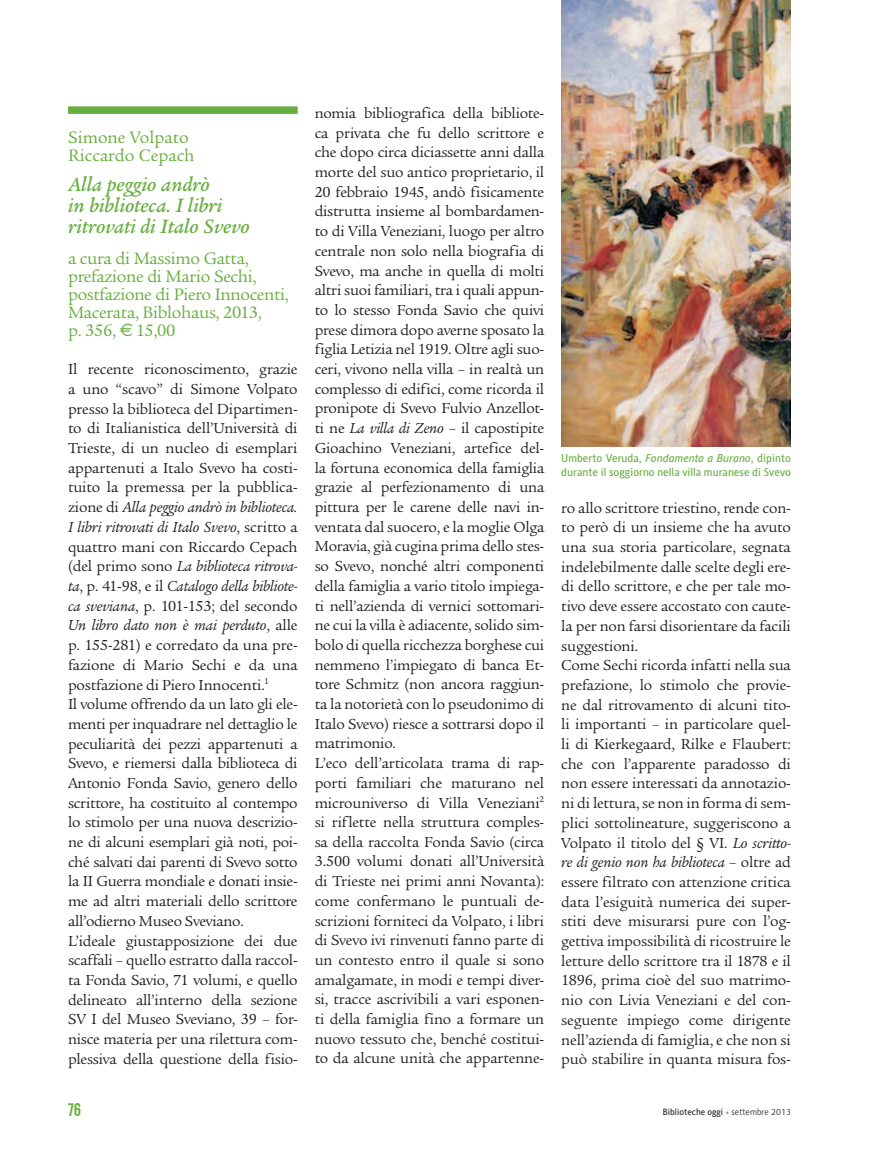
<style>
.page{position:relative;width:893px;height:1149px;background:#fff}
.page>*{position:absolute;margin:0;border:0;box-sizing:border-box;transform-origin:0 0}
.t1{font:italic 500 21px/21px "Legacy Ser ITC";color:#66ae3d}
.t2{font:18px/18px "Legacy Ser ITC";letter-spacing:-.02em;color:#66ae3d}
.t3{font:18px/18px "Legacy Ser ITC";color:#66ae3d}
.t4{font:18px "Alternate Gothic No 2 BT";color:#66ae3d}
.t5{font:15.75px/19.6px "Legacy Ser ITC";letter-spacing:-.015em;color:#231f20}
.t6{font:11.25px/13.5px "Alber";color:#66ae3d}
.t7{font:9px "Alber";color:#231f20}
.s1{font-family:"Euro Sans"}
.s2{font-style:italic}
.s3{font-weight:700;font-style:italic;color:#66ae3d}
.s4{font-weight:300}
</style>
<div class="page">
<div style="left:68px;top:106px;width:230px;height:8px;background:#66ae3d"></div>
<img style="left:561px;top:0;width:230px;height:446px">
<p class="t3" style="left:68px;top:129px;width:128px">Simone Volpato<br>Riccardo Cepach</p>
<h1 class="t1" style="left:68px;top:174px;width:183px">Alla peggio andrò<br>in biblioteca. I libri ritrovati di Italo Svevo</h1>
<p class="t2" style="left:68px;top:249px;width:222px">a cura di Massimo Gatta, prefazione di Mario Sechi, postfazione di Piero Innocenti,<br>Macerata, Biblohaus, 2013,<br>p. 356, <span class="s1">€</span> 15,00</p>
<p class="t5" style="left:68px;top:359px;width:231px">Il recente riconoscimento, grazie a uno “scavo” di Simone Volpato presso la biblioteca del Dipartimen&shy;to di Italianistica dell’Università di Trieste, di un nucleo di esemplari appartenuti a Italo Svevo ha costi&shy;tuito la premessa per la pubblica&shy;zione di <span class="s2">Alla peggio andrò in biblioteca.<br>I libri ritrovati di Italo Svevo</span>, scritto a quattro mani con Riccardo Cepach (del primo sono <span class="s2">La biblioteca ritrova&shy;ta</span>, p. 41-98, e il <span class="s2">Catalogo della bibliote&shy;ca sveviana</span>, p. 101-153; del secondo <span class="s2">Un libro dato non è mai perduto</span>, alle p. 155-281) e corredato da una pre&shy;fazione di Mario Sechi e da una postfazione di Piero Innocenti.<sup>1<br></sup>Il volume offrendo da un lato gli ele&shy;menti per inquadrare nel dettaglio le peculiarità dei pezzi appartenuti a Svevo, e riemersi dalla biblioteca di Antonio Fonda Savio, genero dello scrittore, ha costituito al contempo lo stimolo per una nuova descrizio&shy;ne di alcuni esemplari già noti, poi&shy;ché salvati dai parenti di Svevo sotto la II Guerra mondiale e donati insie&shy;me ad altri materiali dello scrittore all’odierno Museo Sveviano.<br>L’ideale giustapposizione dei due scaffali – quello estratto dalla raccol&shy;ta Fonda Savio, 71 volumi, e quello delineato all’interno della sezione SV I del Museo Sveviano, 39 – for&shy;nisce materia per una rilettura com&shy;plessiva della questione della fisio-</p>
<p class="t5" style="left:315px;top:103px;width:231px">nomia bibliografica della bibliote&shy;ca privata che fu dello scrittore e che dopo circa diciassette anni dalla morte del suo antico proprietario, il 20 febbraio 1945, andò fisicamente distrutta insieme al bombardamen&shy;to di Villa Veneziani, luogo per altro centrale non solo nella biografia di Svevo, ma anche in quella di molti altri suoi familiari, tra i quali appun&shy;to lo stesso Fonda Savio che quivi prese dimora dopo averne sposato la figlia Letizia nel 1919. Oltre agli suo&shy;ceri, vivono nella villa – in realtà un complesso di edifici, come ricorda il pronipote di Svevo Fulvio Anzellot&shy;ti ne <span class="s2">La villa di Zeno</span> – il capostipite Gioachino Veneziani, artefice del&shy;la fortuna economica della famiglia grazie al perfezionamento di una pittura per le carene delle navi in&shy;ventata dal suocero, e la moglie Olga Moravia, già cugina prima dello stes&shy;so Svevo, nonché altri componenti della famiglia a vario titolo impiega&shy;ti nell’azienda di vernici sottomari&shy;ne cui la villa è adiacente, solido sim&shy;bolo di quella ricchezza borghese cui nemmeno l’impiegato di banca Et&shy;tore Schmitz (non ancora raggiun&shy;ta la notorietà con lo pseudonimo di Italo Svevo) riesce a sottrarsi dopo il matrimonio.<br>L’eco dell’articolata trama di rap&shy;porti familiari che maturano nel microuniverso di Villa Veneziani<sup>2 </sup>si riflette nella struttura comples&shy;sa della raccolta Fonda Savio (circa 3.500 volumi donati all’Università di Trieste nei primi anni Novanta): come confermano le puntuali de&shy;scrizioni forniteci da Volpato, i libri di Svevo ivi rinvenuti fanno parte di un contesto entro il quale si sono amalgamate, in modi e tempi diver&shy;si, tracce ascrivibili a vari esponen&shy;ti della famiglia fino a formare un nuovo tessuto che, benché costitui&shy;to da alcune unità che appartenne-</p>
<p class="t6" style="left:561px;top:451px;width:231px">Umberto Veruda, <span class="s2">Fondamenta a Burano</span>, dipinto durante il soggiorno nella villa muranese di Svevo</p>
<p class="t5" style="left:561px;top:498px;width:231px">ro allo scrittore triestino, rende con&shy;to però di un insieme che ha avuto una sua storia particolare, segnata indelebilmente dalle scelte degli ere&shy;di dello scrittore, e che per tale mo&shy;tivo deve essere accostato con caute&shy;la per non farsi disorientare da facili suggestioni.<br>Come Sechi ricorda infatti nella sua prefazione, lo stimolo che provie&shy;ne dal ritrovamento di alcuni tito&shy;li importanti – in particolare quel&shy;li di Kierkegaard, Rilke e Flaubert: che con l’apparente paradosso di non essere interessati da annotazio&shy;ni di lettura, se non in forma di sem&shy;plici sottolineature, suggeriscono a Volpato il titolo del § VI. <span class="s2">Lo scritto&shy;re di genio non ha biblioteca</span> – oltre ad essere filtrato con attenzione critica data l’esiguità numerica dei super&shy;stiti deve misurarsi pure con l’og&shy;gettiva impossibilità di ricostruire le letture dello scrittore tra il 1878 e il 1896, prima cioè del suo matrimo&shy;nio con Livia Veneziani e del con&shy;seguente impiego come dirigente nell’azienda di famiglia, e che non si può stabilire in quanta misura fos-</p>
<p class="t4" style="left:68px;top:1099px;width:15px">76</p>
<p class="t7" style="left:663px;top:1106px;width:129px">Biblioteche oggi <span class="s3">•</span> <span class="s4">settembre 2013</span></p>
</div>
